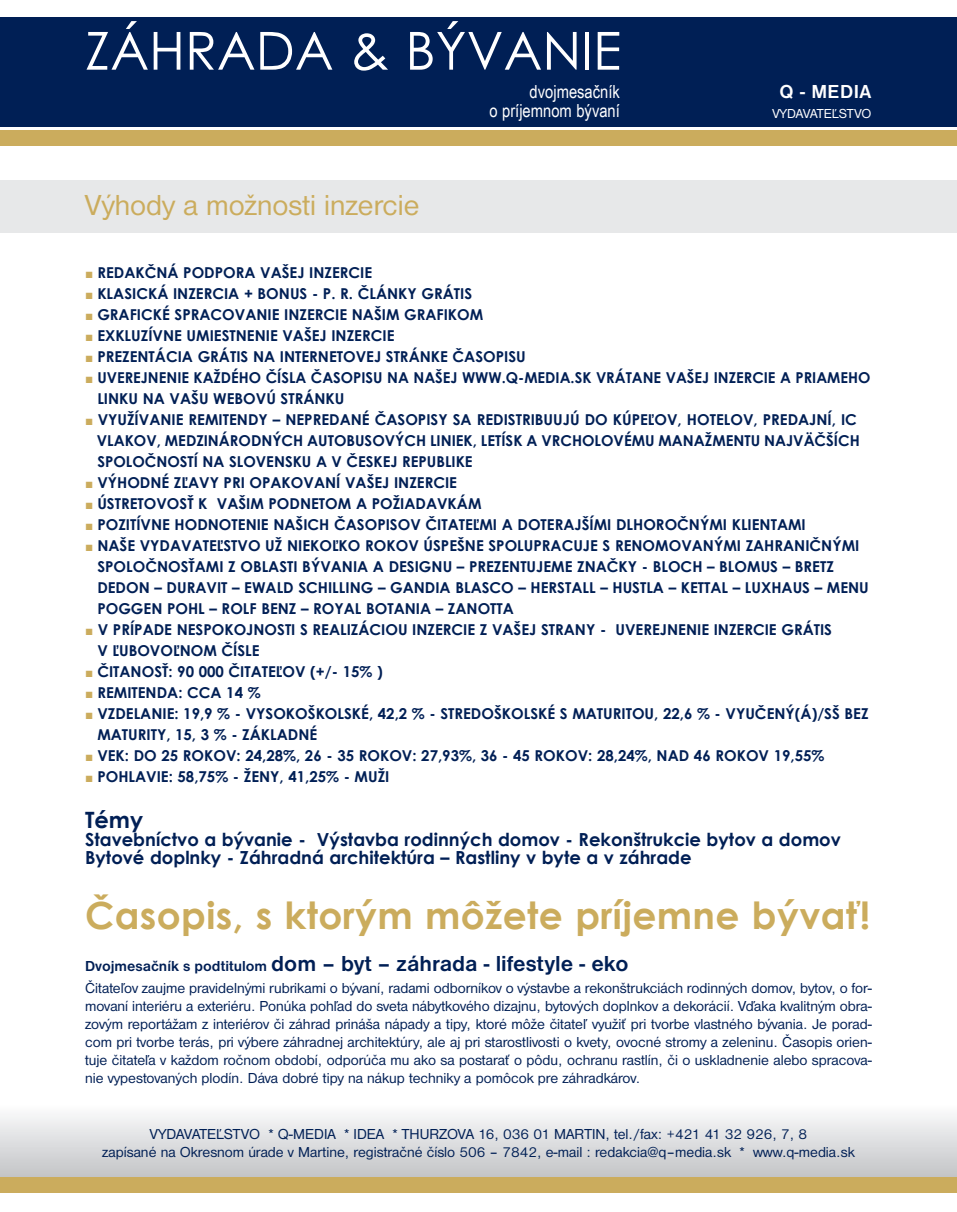
<style>
.page{position:relative;width:957px;height:1212px;background:#fff}
.page>*{position:absolute;margin:0;border:0;box-sizing:border-box;transform-origin:0 0}
.t1{font:52.5px "Century Gothic";color:#fff}
.t2{font:700 37.5px "Century Gothic";letter-spacing:.01em;color:#cbac5d}
.t3{font:30px "Nimbus San DEE";color:#cbac5d}
.t4{font:700 22.5px "Nimbus San DEE";color:#001f55}
.t5{font:700 22.5px "Century Gothic";color:#001f55}
.t6{font:700 19.5px "Nimbus San DEE";letter-spacing:.025em;color:#fff}
.t7{font:700 18px/18px "Century Gothic";color:#001f55}
.t8{font:18px/19.5px "Arial Narrow";color:#fff;text-align:right}
.t9{font:700 15px "Century Gothic";color:#001f55}
.t10{font:15px/18px "Nimbus San DEE";color:#001f55;text-align:justify}
.t11{font:13.5px "Nimbus San DEE";letter-spacing:-.005em;color:#fff}
.s1{font-family:"Arial";font-weight:400;font-size:13.5px;color:#cbac5d}
.s2{font-family:"Arial";font-weight:400;font-size:13.5px;color:#fff}
.s3{color:#fff}
.s4{font-size:15px}
</style>
<div class="page">
<svg style="left:0;top:1116px;width:957px;height:61px;background:#dadbdd"></svg>
<div style="left:0;top:180px;width:957px;height:53px;background:#e7e8e9"></div>
<div style="left:0;top:18px;width:957px;height:109px;background:#001f55"></div>
<div style="left:0;top:130px;width:957px;height:15px;background:#cbac5d"></div>
<div style="left:0;top:1177px;width:957px;height:16px;background:#cbac5d"></div>
<h1 class="t1" style="left:85px;top:17px;width:537px">ZÁHRADA &amp; BÝVANIE</h1>
<p class="t8" style="left:489px;top:82px;width:132px">dvojmesačník<br>o príjemnom bývaní</p>
<h3 class="t6" style="left:779px;top:80px;width:93px">Q - MEDIA</h3>
<p class="t11" style="left:772px;top:106px;width:101px">VYDAVATEĽSTVO</p>
<h3 class="t3" style="left:85px;top:187px;width:336px">Výhody a možnosti inzercie</h3>
<p class="t9" style="left:85px;top:263px;width:289px"><span class="s1">■</span> REDAKČNÁ PODPORA VAŠEJ INZERCIE</p>
<p class="t9" style="left:85px;top:284px;width:388px"><span class="s1">■</span> KLASICKÁ INZERCIA + BONUS - P. R. ČLÁNKY GRÁTIS</p>
<p class="t9" style="left:85px;top:305px;width:400px"><span class="s1">■</span> GRAFICKÉ SPRACOVANIE INZERCIE NAŠIM GRAFIKOM</p>
<p class="t9" style="left:85px;top:326px;width:311px"><span class="s1">■</span> EXKLUZÍVNE UMIESTNENIE VAŠEJ INZERCIE</p>
<p class="t9" style="left:85px;top:347px;width:442px"><span class="s1">■</span> PREZENTÁCIA GRÁTIS NA INTERNETOVEJ STRÁNKE ČASOPISU</p>
<p class="t9" style="left:85px;top:368px;width:787px"><span class="s1">■</span> UVEREJNENIE KAŽDÉHO ČÍSLA ČASOPISU NA NAŠEJ WWW.Q-MEDIA.SK VRÁTANE VAŠEJ INZERCIE A PRIAMEHO</p>
<p class="t9" style="left:85px;top:389px;width:261px"><span class="s2">■</span> LINKU NA VAŠU WEBOVÚ STRÁNKU</p>
<p class="t9" style="left:85px;top:410px;width:788px"><span class="s1">■</span> VYUŽÍVANIE REMITENDY – NEPREDANÉ ČASOPISY SA REDISTRIBUUJÚ DO KÚPEĽOV, HOTELOV, PREDAJNÍ, IC<span class="s3">__</span></p>
<p class="t9" style="left:85px;top:431px;width:788px"><span class="s2">■</span> VLAKOV, MEDZINÁRODNÝCH AUTOBUSOVÝCH LINIEK, LETÍSK A VRCHOLOVÉMU MANAŽMENTU NAJVÄČŠÍCH <span class="s2">■</span></p>
<p class="t9" style="left:85px;top:452px;width:389px"><span class="s2">■</span> SPOLOČNOSTÍ NA SLOVENSKU A V ČESKEJ REPUBLIKE</p>
<p class="t9" style="left:85px;top:473px;width:373px"><span class="s1">■</span> VÝHODNÉ ZĽAVY PRI OPAKOVANÍ VAŠEJ INZERCIE</p>
<p class="t9" style="left:85px;top:494px;width:398px"><span class="s1">■</span> ÚSTRETOVOSŤ K VAŠIM PODNETOM A POŽIADAVKÁM</p>
<p class="t9" style="left:85px;top:515px;width:722px"><span class="s1">■</span> POZITÍVNE HODNOTENIE NAŠICH ČASOPISOV ČITATEĽMI A DOTERAJŠÍMI DLHOROČNÝMI KLIENTAMI</p>
<p class="t9" style="left:85px;top:536px;width:776px"><span class="s1">■</span> NAŠE VYDAVATEĽSTVO UŽ NIEKOĽKO ROKOV ÚSPEŠNE SPOLUPRACUJE S RENOMOVANÝMI ZAHRANIČNÝMI</p>
<p class="t9" style="left:85px;top:557px;width:783px"><span class="s2">■</span> SPOLOČNOSŤAMI Z OBLASTI BÝVANIA A DESIGNU – PREZENTUJEME ZNAČKY - BLOCH – BLOMUS – BRETZ <span class="s3">_</span><span class="s2">■ ■</span></p>
<p class="t9" style="left:85px;top:578px;width:785px"><span class="s2">■</span> DEDON – DURAVIT – EWALD SCHILLING – GANDIA BLASCO – HERSTALL – HUSTLA – KETTAL – LUXHAUS – MENU</p>
<p class="t9" style="left:85px;top:599px;width:430px"><span class="s2">■</span> POGGEN POHL – ROLF BENZ – ROYAL BOTANIA – ZANOTTA</p>
<p class="t9" style="left:85px;top:620px;width:748px"><span class="s1">■</span> V PRÍPADE NESPOKOJNOSTI S REALIZÁCIOU INZERCIE Z VAŠEJ STRANY - UVEREJNENIE INZERCIE GRÁTIS</p>
<p class="t9" style="left:85px;top:641px;width:176px"><span class="s2">■</span> V ĽUBOVOĽNOM ČÍSLE</p>
<p class="t9" style="left:85px;top:662px;width:299px"><span class="s1">■</span> ČITANOSŤ: 90 000 ČITATEĽOV (+/- 15% )</p>
<p class="t9" style="left:85px;top:683px;width:177px"><span class="s1">■</span> REMITENDA: CCA 14 %</p>
<p class="t9" style="left:85px;top:704px;width:785px"><span class="s1">■</span> VZDELANIE: 19,9 % - VYSOKOŠKOLSKÉ, 42,2 % - STREDOŠKOLSKÉ S MATURITOU, 22,6 % - VYUČENÝ(Á)/SŠ BEZ</p>
<p class="t9" style="left:85px;top:725px;width:234px"><span class="s2">■</span> MATURITY, 15, 3 % - ZÁKLADNÉ</p>
<p class="t9" style="left:85px;top:746px;width:741px"><span class="s1">■</span> VEK: DO 25 ROKOV: 24,28%, 26 - 35 ROKOV: 27,93%, 36 - 45 ROKOV: 28,24%, NAD 46 ROKOV 19,55%</p>
<p class="t9" style="left:85px;top:767px;width:306px"><span class="s1">■</span> POHLAVIE: 58,75% - ŽENY, 41,25% - MUŽI</p>
<h3 class="t5" style="left:85px;top:805px;width:60px">Témy</h3>
<p class="t7" style="left:85px;top:830px;width:757px">Stavebníctvo a bývanie - Výstavba rodinných domov - Rekonštrukcie bytov a domov<br>Bytové doplnky - Záhradná architektúra – Rastliny v byte a v záhrade</p>
<h2 class="t2" style="left:85px;top:891px;width:787px">Časopis, s ktorým môžete príjemne bývať!</h2>
<h3 class="t4" style="left:85px;top:950px;width:545px"><span class="s4">Dvojmesačník s podtitulom</span> dom – byt – záhrada - lifestyle - eko</h3>
<p class="t10" style="left:85px;top:978px;width:788px">Čitateľov zaujme pravidelnými rubrikami o bývaní, radami odborníkov o výstavbe a rekonštrukciách rodinných domov, bytov, o for&shy;movaní interiéru a exteriéru. Ponúka pohľad do sveta nábytkového dizajnu, bytových doplnkov a dekorácií. Vďaka kvalitným obra&shy;zovým reportážam z interiérov či záhrad prináša nápady a tipy, ktoré môže čitateľ využiť pri tvorbe vlastného bývania. Je porad&shy;com pri tvorbe terás, pri výbere záhradnej architektúry, ale aj pri starostlivosti o kvety, ovocné stromy a zeleninu. Časopis orien&shy;tuje čitateľa v každom ročnom období, odporúča mu ako sa postarať o pôdu, ochranu rastlín, či o uskladnenie alebo spracova&shy;nie vypestovaných plodín. Dáva dobré tipy na nákup techniky a pomôcok pre záhradkárov.</p>
<p class="t10" style="left:102px;top:1125px;width:754px;text-align:center">VYDAVATEĽSTVO * Q-MEDIA * IDEA * THURZOVA 16, 036 01 MARTIN, tel./fax: +421 41 32 926, 7, 8<br>zapísané na Okresnom úrade v Martine, registračné číslo 506 – 7842, e-mail : redakcia@q–media.sk * www.q-media.sk</p>
</div>
